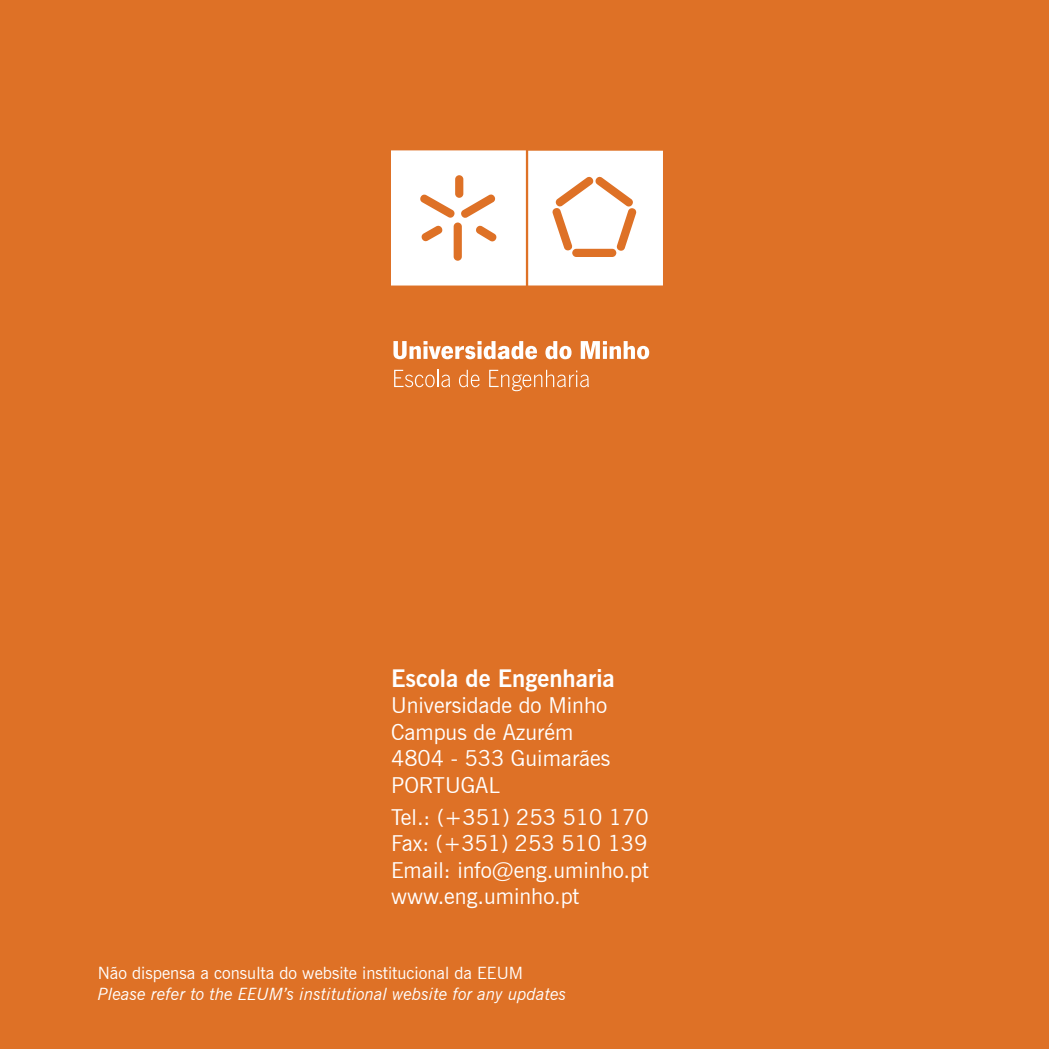
<style>
.page{position:relative;width:1049px;height:1049px;background:#de7126}
.page>*{position:absolute;margin:0;border:0;box-sizing:border-box;transform-origin:0 0}
.t1{font:700 24px "News Gothic BT";color:#fff}
.t2{font:22px/26.4px "News Gothic BT";color:#fff}
.t3{font:italic 17px "News Gothic BT";color:#fff}
.t4{font:17px "News Gothic BT";color:#fff}
</style>
<div class="page">
<svg style="left:391px;top:151px;width:272px;height:134px;background:#fbf1ea"></svg>
<svg style="left:393px;top:341px;width:144px;height:18px"></svg>
<svg style="left:545px;top:341px;width:26px;height:18px"></svg>
<svg style="left:581px;top:341px;width:68px;height:18px"></svg>
<svg style="left:394px;top:370px;width:56px;height:17px"></svg>
<svg style="left:459px;top:370px;width:21px;height:17px"></svg>
<svg style="left:489px;top:370px;width:100px;height:21px"></svg>
<p class="t1" style="left:391px;top:664px;width:225px">Escola de Engenharia</p>
<p class="t2" style="left:391px;top:692px;width:221px">Universidade do Minho<br>Campus de Azurém<br>4804 - 533 Guimarães<br>PORTUGAL</p>
<p class="t2" style="left:391px;top:804px;width:259px;text-align:justify">Tel.: (+351) 253 510 170<br>Fax: (+351) 253 510 139<br>Email: info@eng.uminho.pt www.eng.uminho.pt</p>
<p class="t4" style="left:98px;top:963px;width:427px">Não dispensa a consulta do website institucional da EEUM</p>
<p class="t3" style="left:98px;top:983px;width:470px">Please refer to the EEUM’s institutional website for any updates</p>
</div>
